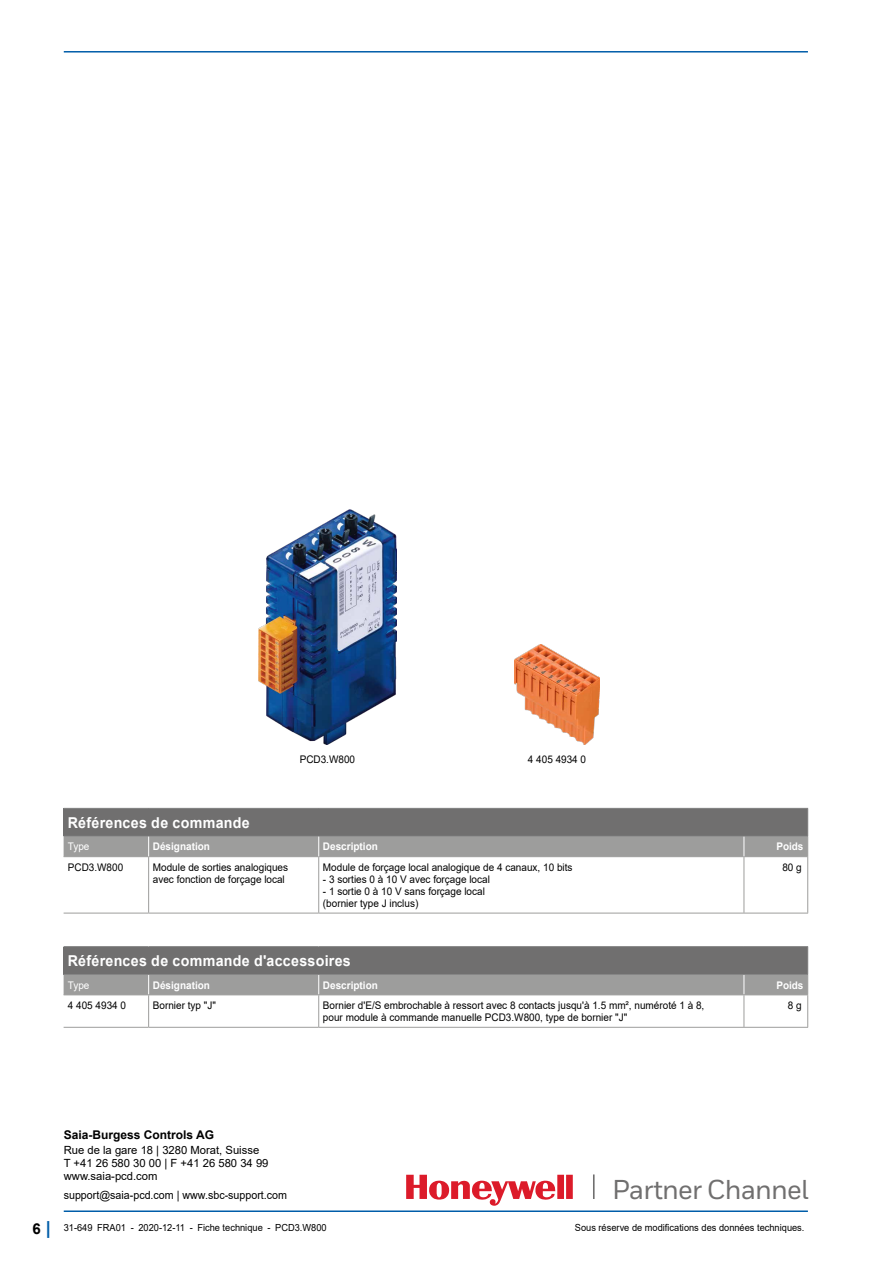
<style>
.page{position:relative;width:893px;height:1263px;background:#fff}
.page>*{position:absolute;margin:0;border:0;box-sizing:border-box;transform-origin:0 0}
.t1{font:500 27.3px "Honeywell Sans";letter-spacing:-.03em;color:#706f6f}
.Tables__Order_11_12p{font:700 15px "Arial";letter-spacing:.02em;color:#fff;scale:.95 1}
.t2{font:700 15px "Arial";color:#000}
.t3{font:700 12px "Arial";color:#000}
.t4{font:11.25px/12.8px "Arial";color:#000}
.t5{font:11.25px "Arial";color:#000;scale:.95 1}
.Tables__Order_Row_De{font:10.5px/12px "Arial";color:#000;scale:.95 1}
.Tables__Order_Column{font:700 10.5px "Arial";color:#fff;scale:.95 1}
.Tables__Data-Row__7{font:10.5px "Arial";color:#000;scale:.95 1}
.Tables__Data-Row__7-2{font:10.5px "Arial";color:#fff;scale:.95 1}
.t6{font:9.75px "Arial";color:#000;scale:.95 1}
.s1{font-size:18px;color:#005da9}
</style>
<div class="page">
<hr style="left:64px;top:1210px;width:744px;height:2px;background:#005da9">
<hr style="left:64px;top:51px;width:744px;height:2px;background:#005da9">
<hr style="left:593px;top:1174px;width:2px;height:25px;background:#706f6f">
<svg style="left:406px;top:1175px;width:167px;height:31px"></svg>
<img style="left:515px;top:644px;width:84px;height:100px">
<img style="left:259px;top:509px;width:137px;height:235px">
<hr style="left:148px;top:857px;width:1px;height:56px;background:#9d9d9c">
<hr style="left:318px;top:857px;width:1px;height:56px;background:#9d9d9c">
<hr style="left:744px;top:857px;width:1px;height:56px;background:#9d9d9c">
<hr style="left:807px;top:857px;width:1px;height:56px;background:#9d9d9c">
<hr style="left:64px;top:913px;width:85px;height:1px;background:#9d9d9c">
<hr style="left:149px;top:913px;width:170px;height:1px;background:#9d9d9c">
<hr style="left:319px;top:913px;width:425px;height:1px;background:#9d9d9c">
<hr style="left:744px;top:913px;width:64px;height:1px;background:#9d9d9c">
<hr style="left:64px;top:808px;width:85px;height:1px;background:#878787">
<hr style="left:149px;top:808px;width:170px;height:1px;background:#878787">
<hr style="left:319px;top:808px;width:425px;height:1px;background:#878787">
<hr style="left:744px;top:808px;width:64px;height:1px;background:#878787">
<svg style="left:64px;top:809px;width:744px;height:48px;background:#838382"></svg>
<svg style="left:64px;top:947px;width:744px;height:47px;background:#828281"></svg>
<hr style="left:64px;top:994px;width:85px;height:1px;background:#9d9d9c">
<hr style="left:149px;top:994px;width:170px;height:1px;background:#9d9d9c">
<hr style="left:319px;top:994px;width:425px;height:1px;background:#9d9d9c">
<hr style="left:744px;top:994px;width:64px;height:1px;background:#9d9d9c">
<hr style="left:148px;top:995px;width:1px;height:32px;background:#9d9d9c">
<hr style="left:318px;top:995px;width:1px;height:32px;background:#9d9d9c">
<hr style="left:744px;top:995px;width:1px;height:32px;background:#9d9d9c">
<hr style="left:807px;top:995px;width:1px;height:32px;background:#9d9d9c">
<hr style="left:64px;top:1027px;width:85px;height:1px;background:#9d9d9c">
<hr style="left:149px;top:1027px;width:170px;height:1px;background:#9d9d9c">
<hr style="left:319px;top:1027px;width:425px;height:1px;background:#9d9d9c">
<hr style="left:744px;top:1027px;width:64px;height:1px;background:#9d9d9c">
<hr style="left:64px;top:946px;width:85px;height:1px;background:#878787">
<hr style="left:149px;top:946px;width:170px;height:1px;background:#878787">
<hr style="left:319px;top:946px;width:425px;height:1px;background:#878787">
<hr style="left:744px;top:946px;width:64px;height:1px;background:#878787">
<hr style="left:64px;top:974px;width:85px;height:1px;background:#878787">
<hr style="left:149px;top:974px;width:170px;height:1px;background:#878787">
<hr style="left:319px;top:974px;width:425px;height:1px;background:#878787">
<hr style="left:744px;top:974px;width:64px;height:1px;background:#878787">
<p class="Tables__Order_Row_De" style="left:300px;top:754px;width:60px">PCD3.W800</p>
<p class="Tables__Data-Row__7" style="left:528px;top:752px;width:63px">4 405 4934 0</p>
<p class="Tables__Order_11_12p" style="left:68px;top:812px;width:193px">Références de commande</p>
<p class="Tables__Data-Row__7-2" style="left:68px;top:839px;width:24px">Type</p>
<p class="Tables__Order_Column" style="left:153px;top:839px;width:62px">Désignation</p>
<p class="Tables__Order_Column" style="left:323px;top:839px;width:59px">Description</p>
<p class="Tables__Order_Column" style="left:776px;top:839px;width:30px">Poids</p>
<p class="Tables__Order_Row_De" style="left:68px;top:861px;width:60px">PCD3.W800</p>
<p class="Tables__Order_Row_De" style="left:153px;top:861px;width:144px">Module de sorties analogiques avec fonction de forçage local</p>
<p class="Tables__Order_Row_De" style="left:323px;top:861px;width:264px">Module de forçage local analogique de 4 canaux, 10 bits</p>
<p class="Tables__Order_Row_De" style="left:782px;top:861px;width:22px">80 g</p>
<p class="Tables__Order_Row_De" style="left:323px;top:873px;width:177px">- 3 sorties 0 à 10 V avec forçage local</p>
<p class="Tables__Order_Row_De" style="left:323px;top:885px;width:172px">- 1 sortie 0 à 10 V sans forçage local (bornier type J inclus)</p>
<p class="Tables__Order_11_12p" style="left:68px;top:950px;width:299px">Références de commande d'accessoires</p>
<p class="Tables__Data-Row__7-2" style="left:68px;top:977px;width:24px">Type</p>
<p class="Tables__Order_Column" style="left:153px;top:977px;width:62px">Désignation</p>
<p class="Tables__Order_Column" style="left:323px;top:977px;width:59px">Description</p>
<p class="Tables__Order_Column" style="left:776px;top:977px;width:30px">Poids</p>
<p class="Tables__Order_Row_De" style="left:68px;top:999px;width:63px">4 405 4934 0</p>
<p class="Tables__Order_Row_De" style="left:153px;top:999px;width:68px">Bornier typ "J"</p>
<p class="Tables__Order_Row_De" style="left:323px;top:999px;width:403px">Bornier d'E/S embrochable à ressort avec 8 contacts jusqu'à 1.5 mm², numéroté 1 à 8, pour module à commande manuelle PCD3.W800, type de bornier "J"</p>
<p class="Tables__Order_Row_De" style="left:788px;top:999px;width:16px">8 g</p>
<h2 class="t2" style="left:33px;top:1218px;width:20px">6 <span class="s1">|</span></h2>
<p class="t3" style="left:64px;top:1127px;width:152px">Saia-Burgess Controls AG</p>
<p class="t4" style="left:64px;top:1144px;width:206px">Rue de la gare 18 | 3280 Morat, Suisse<br>T +41 26 580 30 00 | F +41 26 580 34 99 www.saia-pcd.com</p>
<p class="t5" style="left:64px;top:1187px;width:237px">support@saia-pcd.com | www.sbc-support.com</p>
<p class="t6" style="left:64px;top:1221px;width:278px">31-649 FRA01 - 2020-12-11 - Fiche technique - PCD3.W800</p>
<p class="t6" style="left:575px;top:1221px;width:243px">Sous réserve de modifications des données techniques.</p>
<h1 class="t1" style="left:612px;top:1173px;width:198px">Partner Channel</h1>
</div>
